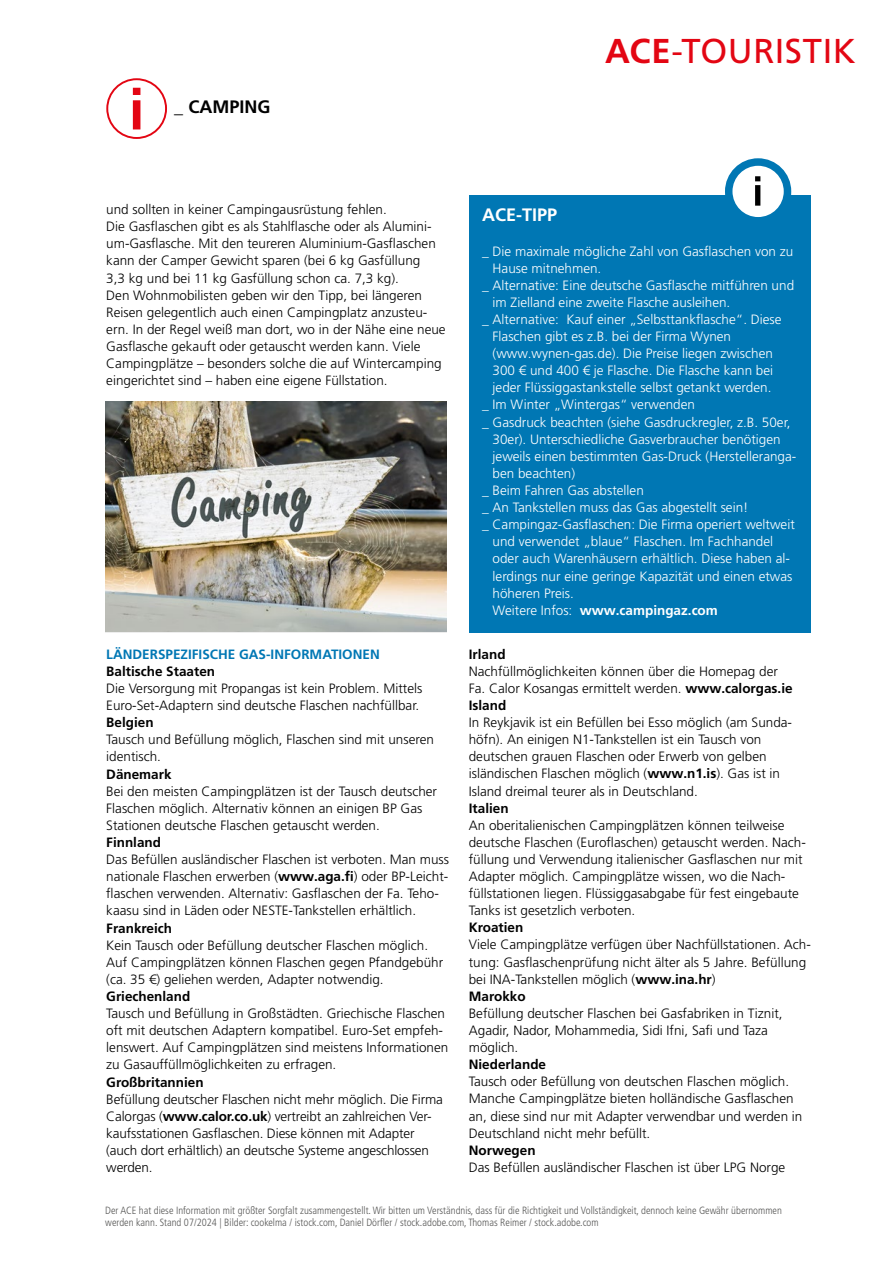
<style>
.page{position:relative;width:893px;height:1263px;background:#fff}
.page>*{position:absolute;margin:0;border:0;box-sizing:border-box;transform-origin:0 0}
.t1{font:34.5px "Frutiger LT Pro";letter-spacing:.015em;color:#e30613}
.t2{font:700 18px "Frutiger LT Pro";color:#000}
.t3{font:700 18px "Frutiger LT Pro";color:#fff}
.t4{font:300 13.5px/17.1px "Frutiger LT Pro";color:#000}
.t5{font:300 13.5px "Frutiger LT Pro";color:#fff}
.t6{font:700 13.5px "Frutiger LT Pro";color:#000}
.t7{font:700 13.5px "Frutiger LT Pro";color:#0077b4}
.t8{font:700 13.5px "Frutiger LT Pro";color:#fff}
.t9{font:300 condensed 10.5px/12px "Frutiger LT Pro";color:#575756}
.s1{font-weight:700}
.s2{font-weight:300}
</style>
<div class="page">
<svg style="left:133px;top:88px;width:7px;height:41px"></svg>
<div style="left:106px;top:78px;width:61px;height:61px;border:2px solid #e30613;border-radius:50%"></div>
<div style="left:469px;top:195px;width:342px;height:437px;background:#0077b4"></div>
<svg style="left:729px;top:162px;width:58px;height:59px"></svg>
<div style="left:725px;top:158px;width:66px;height:67px;border:8px solid #0077b4;border-radius:50%"></div>
<svg style="left:755px;top:176px;width:5px;height:30px"></svg>
<img style="left:105px;top:401px;width:341px;height:230px">
<h2 class="t2" style="left:174px;top:96px;width:98px">_ CAMPING</h2>
<h1 class="t1" style="left:605px;top:31px;width:252px"><span class="s1">ACE</span>-TOURISTIK</h1>
<p class="t4" style="left:106px;top:201px;width:341px">und sollten in keiner Campingausrüstung fehlen.<br>Die Gasflaschen gibt es als Stahlflasche oder als Alumini&shy;um-Gasflasche. Mit den teureren Aluminium-Gasflaschen kann der Camper Gewicht sparen (bei 6 kg Gasfüllung<br>3,3 kg und bei 11 kg Gasfüllung schon ca. 7,3 kg).<br>Den Wohnmobilisten geben wir den Tipp, bei längeren Reisen gelegentlich auch einen Campingplatz anzusteu&shy;ern. In der Regel weiß man dort, wo in der Nähe eine neue Gasflasche gekauft oder getauscht werden kann. Viele Campingplätze – besonders solche die auf Wintercamping eingerichtet sind – haben eine eigene Füllstation.</p>
<p class="t7" style="left:106px;top:646px;width:275px">LÄNDERSPEZIFISCHE GAS-INFORMATIONEN</p>
<p class="t6" style="left:106px;top:663px;width:110px">Baltische Staaten</p>
<p class="t4" style="left:106px;top:680px;width:318px">Die Versorgung mit Propangas ist kein Problem. Mittels<br>Euro-Set-Adaptern sind deutsche Flaschen nachfüllbar.</p>
<p class="t6" style="left:106px;top:715px;width:49px">Belgien</p>
<p class="t4" style="left:106px;top:731px;width:329px">Tausch und Befüllung möglich, Flaschen sind mit unseren identisch.</p>
<p class="t6" style="left:106px;top:766px;width:67px">Dänemark</p>
<p class="t4" style="left:106px;top:782px;width:332px">Bei den meisten Campingplätzen ist der Tausch deutscher<br>Flaschen möglich. Alternativ können an einigen BP Gas<br>Stationen deutsche Flaschen getauscht werden.</p>
<p class="t6" style="left:106px;top:834px;width:56px">Finnland</p>
<p class="t4" style="left:106px;top:851px;width:344px">Das Befüllen ausländischer Flaschen ist verboten. Man muss nationale Flaschen erwerben (<span class="s1">www.aga.fi</span>) oder BP-Leicht&shy;flaschen verwenden. Alternativ: Gasflaschen der Fa. Teho&shy;kaasu sind in Läden oder NESTE-Tankstellen erhältlich.</p>
<p class="t6" style="left:106px;top:920px;width:67px">Frankreich</p>
<p class="t4" style="left:106px;top:936px;width:338px">Kein Tausch oder Befüllung deutscher Flaschen möglich.<br>Auf Campingplätzen können Flaschen gegen Pfandgebühr (ca. 35 €) geliehen werden, Adapter notwendig.</p>
<p class="t6" style="left:106px;top:988px;width:86px">Griechenland</p>
<p class="t4" style="left:106px;top:1005px;width:344px">Tausch und Befüllung in Großstädten. Griechische Flaschen oft mit deutschen Adaptern kompatibel. Euro-Set empfeh&shy;lenswert. Auf Campingplätzen sind meistens Informationen zu Gasauffüllmöglichkeiten zu erfragen.</p>
<p class="t6" style="left:106px;top:1074px;width:99px">Großbritannien</p>
<p class="t4" style="left:106px;top:1090px;width:338px">Befüllung deutscher Flaschen nicht mehr möglich. Die Firma Calorgas (<span class="s1">www.calor.co.uk</span>) vertreibt an zahlreichen Ver&shy;kaufsstationen Gasflaschen. Diese können mit Adapter (auch dort erhältlich) an deutsche Systeme angeschlossen werden.</p>
<h2 class="t3" style="left:482px;top:204px;width:77px">ACE-TIPP</h2>
<p class="t5" style="left:482px;top:243px;width:313px">_ Die maximale mögliche Zahl von Gasflaschen von zu</p>
<p class="t5" style="left:493px;top:260px;width:110px">Hause mitnehmen.</p>
<p class="t5" style="left:482px;top:277px;width:314px">_ Alternative: Eine deutsche Gasflasche mitführen und</p>
<p class="t5" style="left:493px;top:294px;width:239px">im Zielland eine zweite Flasche ausleihen.</p>
<p class="t5" style="left:482px;top:311px;width:301px">_ Alternative: Kauf einer „Selbsttankflasche“. Diese</p>
<p class="t5" style="left:493px;top:328px;width:240px">Flaschen gibt es z.B. bei der Firma Wynen</p>
<p class="t5" style="left:493px;top:346px;width:282px">(www.wynen-gas.de). Die Preise liegen zwischen</p>
<p class="t5" style="left:493px;top:363px;width:282px">300 € und 400 € je Flasche. Die Flasche kann bei</p>
<p class="t5" style="left:493px;top:380px;width:280px">jeder Flüssiggastankstelle selbst getankt werden.</p>
<p class="t5" style="left:482px;top:397px;width:214px">_ Im Winter „Wintergas“ verwenden</p>
<p class="t5" style="left:482px;top:414px;width:310px">_ Gasdruck beachten (siehe Gasdruckregler, z.B. 50er,</p>
<p class="t5" style="left:493px;top:431px;width:290px">30er). Unterschiedliche Gasverbraucher benötigen</p>
<p class="t5" style="left:493px;top:448px;width:305px">jeweils einen bestimmten Gas-Druck (Herstelleranga-</p>
<p class="t5" style="left:493px;top:465px;width:84px">ben beachten)</p>
<p class="t5" style="left:482px;top:482px;width:163px">_ Beim Fahren Gas abstellen</p>
<p class="t5" style="left:482px;top:500px;width:268px">_ An Tankstellen muss das Gas abgestellt sein!</p>
<p class="t5" style="left:482px;top:517px;width:314px">_ Campingaz-Gasflaschen: Die Firma operiert weltweit</p>
<p class="t5" style="left:493px;top:534px;width:282px">und verwendet „blaue“ Flaschen. Im Fachhandel</p>
<p class="t5" style="left:493px;top:551px;width:299px">oder auch Warenhäusern erhältlich. Diese haben al-</p>
<p class="t5" style="left:493px;top:568px;width:301px">lerdings nur eine geringe Kapazität und einen etwas</p>
<p class="t5" style="left:493px;top:585px;width:83px">höheren Preis.</p>
<p class="t8" style="left:493px;top:602px;width:227px"><span class="s2">Weitere Infos:</span> www.campingaz.com</p>
<p class="t6" style="left:469px;top:646px;width:38px">Irland</p>
<p class="t4" style="left:469px;top:663px;width:325px">Nachfüllmöglichkeiten können über die Homepag der<br>Fa. Calor Kosangas ermittelt werden. <span class="s1">www.calorgas.ie<br>Island</span></p>
<p class="t4" style="left:469px;top:714px;width:325px">In Reykjavik ist ein Befüllen bei Esso möglich (am Sunda&shy;höfn). An einigen N1-Tankstellen ist ein Tausch von deutschen grauen Flaschen oder Erwerb von gelben isländischen Flaschen möglich (<span class="s1">www.n1.is</span>). Gas ist in Island dreimal teurer als in Deutschland.</p>
<p class="t6" style="left:469px;top:800px;width:41px">Italien</p>
<p class="t4" style="left:469px;top:816px;width:339px">An oberitalienischen Campingplätzen können teilweise deutsche Flaschen (Euroflaschen) getauscht werden. Nach&shy;füllung und Verwendung italienischer Gasflaschen nur mit Adapter möglich. Campingplätze wissen, wo die Nach&shy;füllstationen liegen. Flüssiggasabgabe für fest eingebaute Tanks ist gesetzlich verboten.</p>
<p class="t6" style="left:469px;top:920px;width:56px">Kroatien</p>
<p class="t4" style="left:469px;top:936px;width:344px">Viele Campingplätze verfügen über Nachfüllstationen. Ach&shy;tung: Gasflaschenprüfung nicht älter als 5 Jahre. Befüllung bei INA-Tankstellen möglich (<span class="s1">www.ina.hr</span>)<br><span class="s1">Marokko</span></p>
<p class="t4" style="left:469px;top:1005px;width:315px">Befüllung deutscher Flaschen bei Gasfabriken in Tiznit,<br>Agadir, Nador, Mohammedia, Sidi Ifni, Safi und Taza möglich.</p>
<p class="t6" style="left:469px;top:1056px;width:79px">Niederlande</p>
<p class="t4" style="left:469px;top:1073px;width:335px">Tausch oder Befüllung von deutschen Flaschen möglich.<br>Manche Campingplätze bieten holländische Gasflaschen an, diese sind nur mit Adapter verwendbar und werden in Deutschland nicht mehr befüllt.</p>
<p class="t6" style="left:469px;top:1142px;width:68px">Norwegen</p>
<p class="t4" style="left:469px;top:1159px;width:318px">Das Befüllen ausländischer Flaschen ist über LPG Norge</p>
<p class="t9" style="left:105px;top:1204px;width:678px">Der ACE hat diese Information mit größter Sorgfalt zusammengestellt. Wir bitten um Verständnis, dass für die Richtigkeit und Vollständigkeit, dennoch keine Gewähr übernommen werden kann. Stand 07/2024 | Bilder: cookelma / istock.com, Daniel Dörfler / stock.adobe.com, Thomas Reimer / stock.adobe.com</p>
</div>
